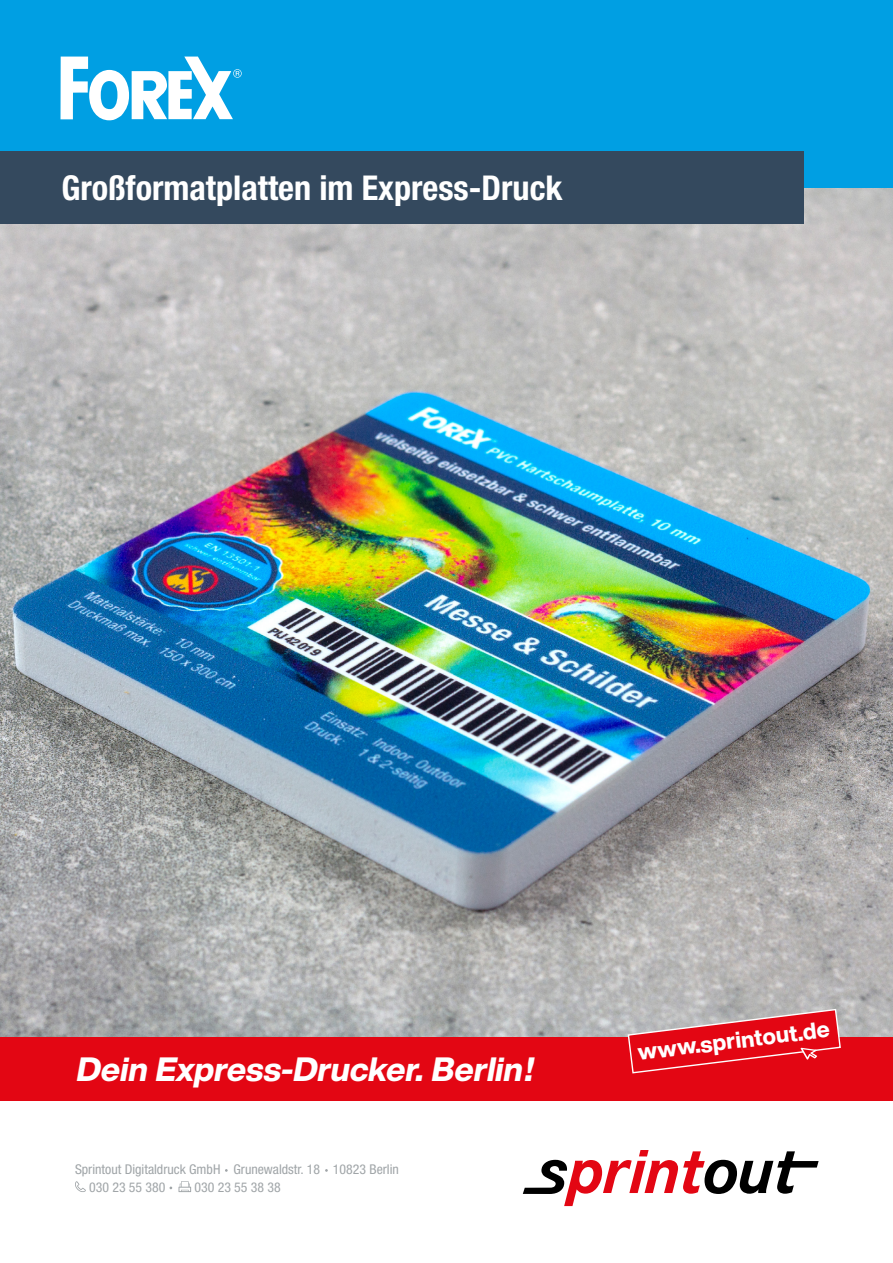
<style>
.page{position:relative;width:893px;height:1263px;background:#fff}
.page>*{position:absolute;margin:0;border:0;box-sizing:border-box;transform-origin:0 0}
.t1{font:700 condensed 34.2px "Helvetica Neue LT Std";color:#fff}
.t2{font:italic 800 33.15px "Helvetica Now Display";color:#fff}
.t3{font:800 22.65px "Helvetica Now Display";color:#fff}
.t4{font:condensed 13.5px/18.5px "Helvetica Neue LT Std";color:#a0a5a8}
</style>
<div class="page">
<img style="left:0;top:188px;width:893px;height:848px">
<div style="left:0;top:0;width:893px;height:188px;background:#009fe3"></div>
<div style="left:0;top:151px;width:804px;height:73px;background:#34495e"></div>
<div style="left:0;top:1036px;width:893px;height:64px;background:#e30613"></div>
<svg style="left:523px;top:1150px;width:296px;height:56px"></svg>
<svg style="left:75px;top:1181px;width:11px;height:11px"></svg>
<svg style="left:178px;top:1181px;width:13px;height:11px"></svg>
<svg style="left:627px;top:1008px;width:215px;height:66px"></svg>
<svg style="left:61px;top:57px;width:181px;height:63px"></svg>
<h1 class="t1" style="left:62px;top:167px;width:503px">Großformatplatten im Express-Druck</h1>
<h2 class="t2" style="left:75px;top:1046px;width:467px">Dein Express-Drucker.Berlin!</h2>
<p class="t4" style="left:89px;top:1159px;width:311px;text-indent:-14px">Sprintout Digitaldruck GmbH Grunewaldstr. 18 10823 Berlin<br>030 23 55 380</p>
<p class="t4" style="left:194px;top:1178px;width:88px">030 23 55 38 38</p>
<h3 class="t3" style="left:636px;top:1037px;width:195px;rotate:-7deg">www.sprintout.de</h3>
</div>
